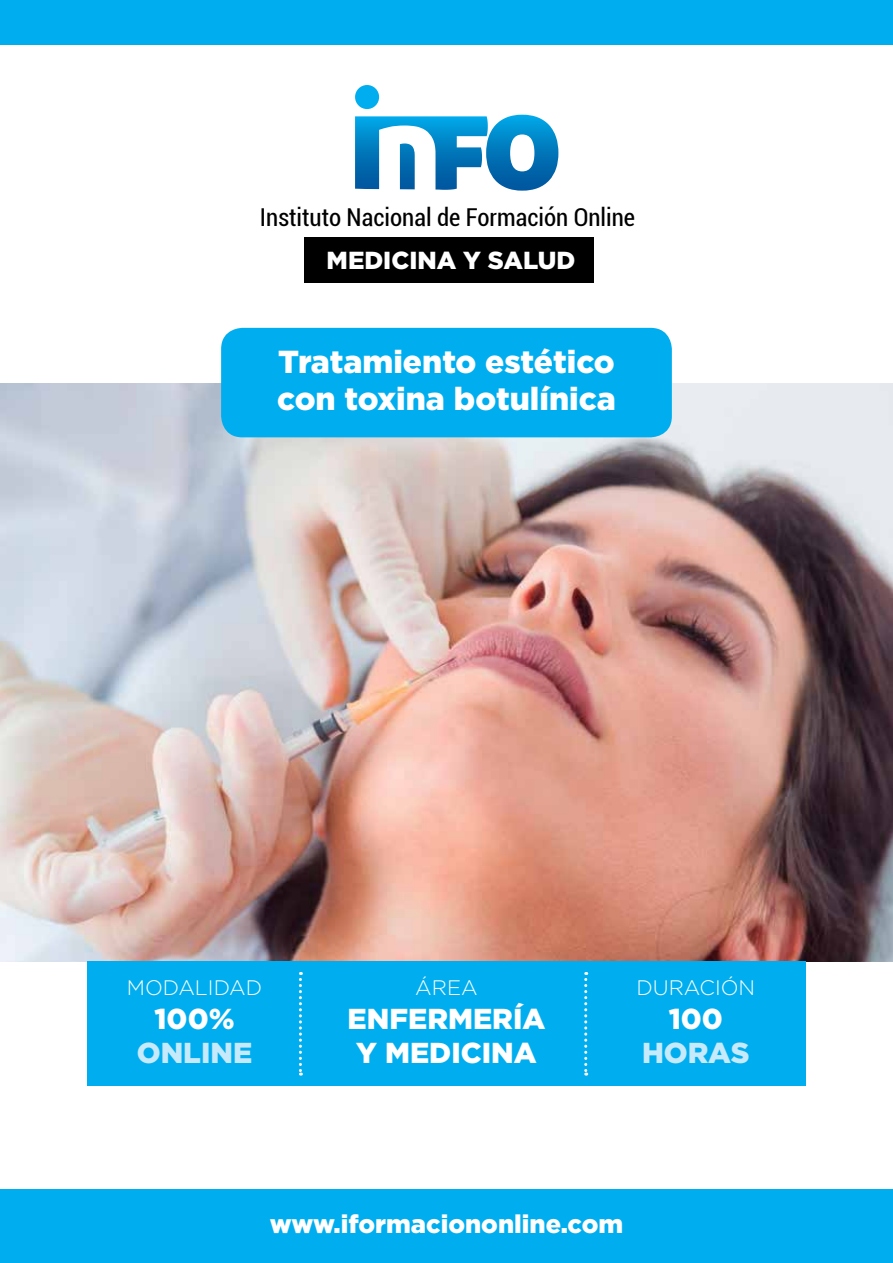
<style>
.page{position:relative;width:893px;height:1263px;background:#fff}
.page>*{position:absolute;margin:0;border:0;box-sizing:border-box;transform-origin:0 0}
.t1{font:900 31.8px/37.2px "Gotham";color:#fff}
.t2{font:900 28.8px/33.6px "Gotham";color:#fff}
.t3{font:900 28.8px "Gotham";color:#c7eafb}
.t4{font:900 25.5px "Gotham";color:#fff}
.t5{font:condensed 24.6px "Roboto";color:#000}
.t6{font:900 24.6px "Gotham";color:#fff}
.t7{font:300 21px "Gotham";color:#fff}
</style>
<div class="page">
<img style="left:0;top:384px;width:893px;height:577px">
<div style="left:0;top:0;width:893px;height:44px;background:#00aeef"></div>
<div style="left:0;top:1189px;width:893px;height:74px;background:#00aeef"></div>
<div style="left:87px;top:961px;width:719px;height:125px;background:#00aeef"></div>
<svg style="left:299px;top:972px;width:3px;height:103px"></svg>
<svg style="left:584px;top:972px;width:3px;height:103px"></svg>
<div style="left:221px;top:328px;width:451px;height:109px;background:#00aeef;border-radius:21px"></div>
<div style="left:304px;top:237px;width:290px;height:46px;background:#000"></div>
<svg style="left:355px;top:115px;width:203px;height:76px"></svg>
<div style="left:355px;top:85px;width:24px;height:24px;background:#00aeef;border-radius:50%"></div>
<p class="t5" style="left:260px;top:200px;width:377px">Instituto Nacional de Formación Online</p>
<p class="t6" style="left:327px;top:243px;width:250px">MEDICINA Y SALUD</p>
<p class="t1" style="left:277px;top:343px;width:340px">Tratamiento estético con toxina botulínica</p>
<p class="t7" style="left:127px;top:975px;width:137px">MODALIDAD</p>
<p class="t2" style="left:154px;top:1002px;width:82px">100%</p>
<p class="t3" style="left:137px;top:1032px;width:117px">ONLINE</p>
<p class="t7" style="left:415px;top:975px;width:64px">ÁREA</p>
<p class="t2" style="left:348px;top:1002px;width:199px">ENFERMERÍA<br>Y MEDICINA</p>
<p class="t7" style="left:636px;top:975px;width:120px">DURACIÓN</p>
<p class="t2" style="left:669px;top:1002px;width:56px">100</p>
<p class="t3" style="left:642px;top:1032px;width:109px">HORAS</p>
<p class="t4" style="left:270px;top:1206px;width:355px">www.iformaciononline.com</p>
</div>
